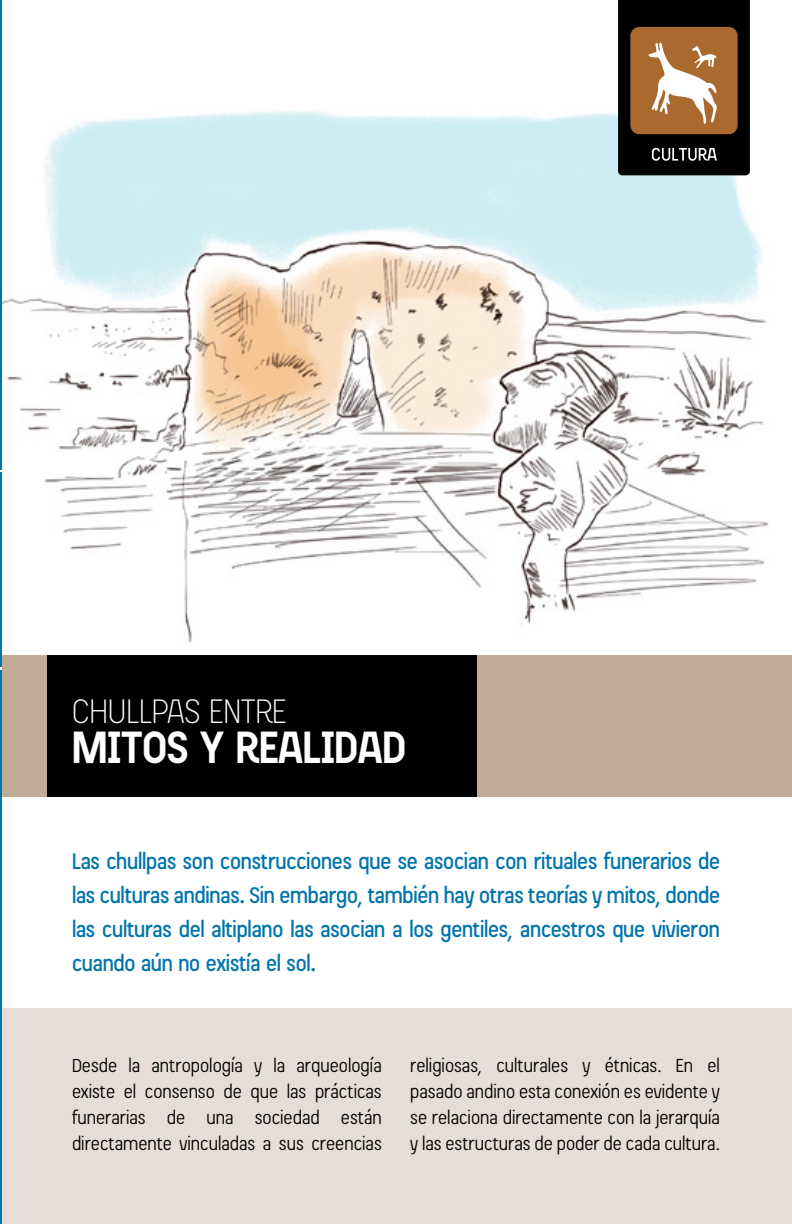
<style>
.page{position:relative;width:792px;height:1224px;background:#fff}
.page>*{position:absolute;margin:0;border:0;box-sizing:border-box;transform-origin:0 0}
.t1{font:700 48px "Beauchef W00";color:#fff}
.t2{font:300 36px "Beauchef W00";color:#fff}
.t3{font:500 24px/34px "Beauchef W00";letter-spacing:-.01em;color:#0074ad;text-align:justify}
.t4{font:20px/26px "Beauchef W00";color:#020203;text-align:justify}
</style>
<div class="page">
<img style="left:1px;top:72px;width:767px;height:583px">
<div style="left:0;top:1008px;width:792px;height:216px;background:#e6ded6"></div>
<div style="left:0;top:655px;width:792px;height:142px;background:#c1ac99"></div>
<div style="left:47px;top:655px;width:430px;height:142px;background:#000"></div>
<hr style="left:0;top:0;width:1px;height:1223px;background:#0074ad">
<hr style="left:0;top:470px;width:30px;height:2px;background:#fff">
<svg style="left:618px;top:0;width:132px;height:175px;background:#5f442c"></svg>
<h2 class="t2" style="left:72px;top:691px;width:216px">CHULLPAS ENTRE</h2>
<h1 class="t1" style="left:72px;top:718px;width:336px">MITOS Y REALIDAD</h1>
<p class="t3" style="left:72px;top:843px;width:649px">Las chullpas son construcciones que se asocian con rituales funerarios de las culturas andinas. Sin embargo, también hay otras teorías y mitos, donde las culturas del altiplano las asocian a los gentiles, ancestros que vivieron cuando aún no existía el sol.</p>
<p class="t4" style="left:72px;top:1052px;width:311px">Desde la antropología y la arqueología existe el consenso de que las prácticas funerarias de una sociedad están directamente vinculadas a sus creencias</p>
<p class="t4" style="left:410px;top:1052px;width:311px">religiosas, culturales y étnicas. En el pasado andino esta conexión es evidente y se relaciona directamente con la jerarquía y las estructuras de poder de cada cultura.</p>
</div>
